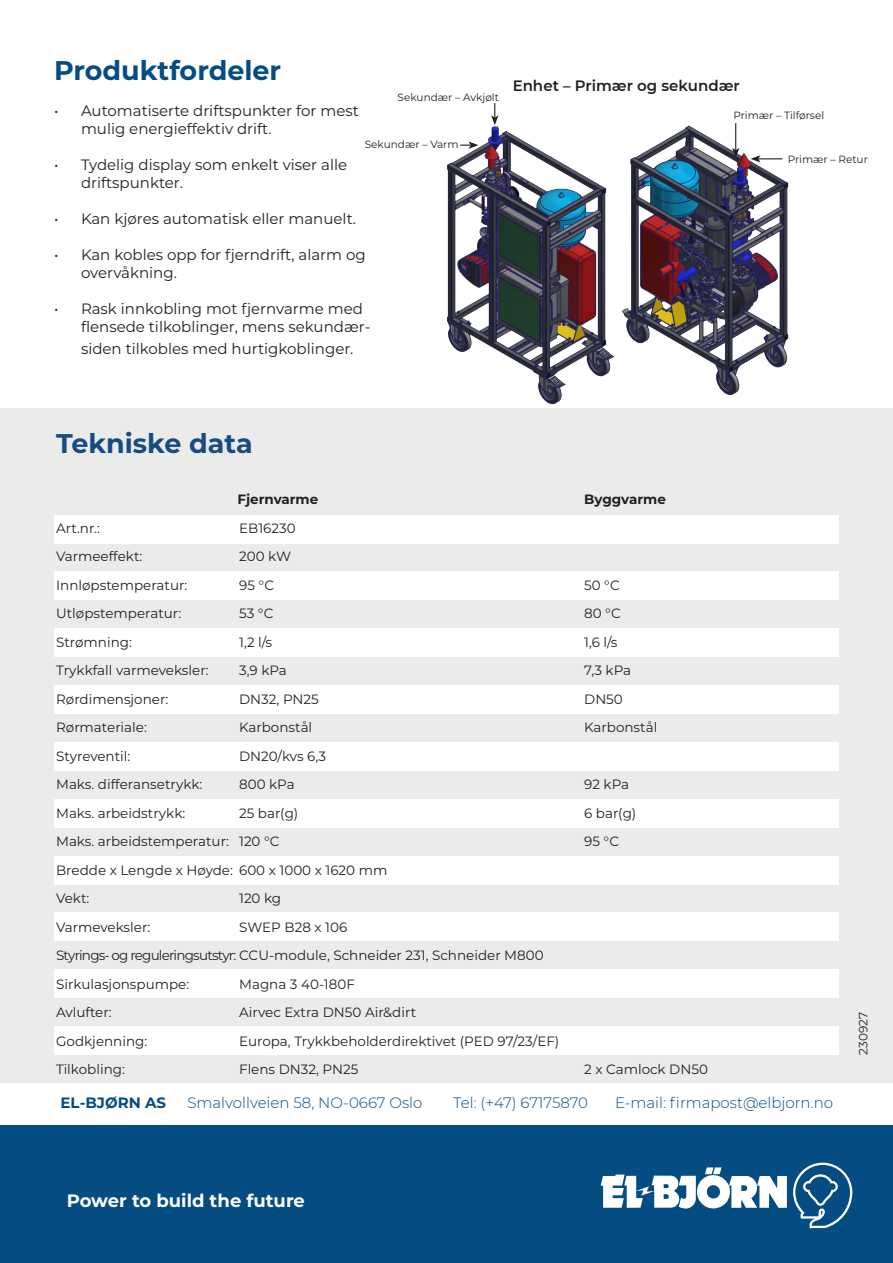
<style>
.page{position:relative;width:893px;height:1263px;background:#fff}
.page>*{position:absolute;margin:0;border:0;box-sizing:border-box;transform-origin:0 0}
.t1{font:700 27px "Montserrat";color:#034d84}
.t2{font:700 27px "Montserrat";color:#174b82}
.t3{font:700 18px "Montserrat";color:#fff}
.t4{font:15px/18px "Montserrat";color:#231f20}
.t5{font:300 15px "Montserrat";color:#054c83}
.t6{font:600 15px "Montserrat";color:#231f20}
.t7{font:700 15px "Montserrat";color:#054c83}
.t8{font:13.5px "Montserrat";color:#231f20}
.t9{font:700 13.5px "Montserrat";color:#231f20}
.t10{font:12px "Montserrat";color:#231f20}
.t11{font:10.5px "Montserrat";color:#231f20}
</style>
<div class="page">
<div style="left:0;top:1126px;width:893px;height:137px;background:#054c83"></div>
<svg style="left:601px;top:1167px;width:186px;height:42px"></svg>
<svg style="left:793px;top:1163px;width:59px;height:65px"></svg>
<div style="left:0;top:408px;width:893px;height:674px;background:#ebebea"></div>
<div style="left:54px;top:515px;width:785px;height:28px;background:#fff"></div>
<div style="left:54px;top:572px;width:785px;height:28px;background:#fff"></div>
<div style="left:54px;top:628px;width:785px;height:29px;background:#fff"></div>
<div style="left:54px;top:685px;width:785px;height:29px;background:#fff"></div>
<div style="left:54px;top:742px;width:785px;height:29px;background:#fff"></div>
<div style="left:54px;top:799px;width:785px;height:28px;background:#fff"></div>
<div style="left:54px;top:856px;width:785px;height:28px;background:#fff"></div>
<div style="left:54px;top:913px;width:785px;height:28px;background:#fff"></div>
<div style="left:54px;top:969px;width:785px;height:29px;background:#fff"></div>
<div style="left:54px;top:1026px;width:785px;height:29px;background:#fff"></div>
<img style="left:622px;top:125px;width:167px;height:270px">
<img style="left:447px;top:125px;width:168px;height:280px">
<svg style="left:491px;top:103px;width:7px;height:22px"></svg>
<svg style="left:460px;top:141px;width:18px;height:8px"></svg>
<svg style="left:732px;top:123px;width:7px;height:35px"></svg>
<svg style="left:750px;top:155px;width:32px;height:7px"></svg>
<p class="t1" style="left:54px;top:51px;width:229px">Produktfordeler</p>
<p class="t4" style="left:81px;top:101px;width:279px;text-indent:-27px">• Automatiserte driftspunkter for mest mulig energieffektiv drift.</p>
<p class="t4" style="left:81px;top:155px;width:268px;text-indent:-27px">• Tydelig display som enkelt viser alle driftspunkter.</p>
<p class="t4" style="left:54px;top:209px;width:304px">• Kan kjøres automatisk eller manuelt.</p>
<p class="t4" style="left:81px;top:245px;width:286px;text-indent:-27px">• Kan kobles opp for fjerndrift, alarm og overvåkning.</p>
<p class="t4" style="left:81px;top:299px;width:291px;text-indent:-27px">• Rask innkobling mot fjernvarme med flensede tilkoblinger, mens sekundær-</p>
<p class="t4" style="left:81px;top:339px;width:274px">siden tilkobles med hurtigkoblinger.</p>
<p class="t11" style="left:398px;top:90px;width:103px">Sekundær – Avkjølt</p>
<p class="t11" style="left:365px;top:137px;width:95px">Sekundær – Varm</p>
<p class="t6" style="left:513px;top:75px;width:229px">Enhet – Primær og sekundær</p>
<p class="t11" style="left:733px;top:108px;width:92px">Primær – Tilførsel</p>
<p class="t11" style="left:788px;top:152px;width:82px">Primær – Retur</p>
<p class="t2" style="left:56px;top:424px;width:198px">Tekniske data</p>
<p class="t9" style="left:238px;top:490px;width:82px">Fjernvarme</p>
<p class="t9" style="left:584px;top:490px;width:83px">Byggvarme</p>
<p class="t8" style="left:56px;top:519px;width:45px">Art.nr.:</p>
<p class="t8" style="left:239px;top:519px;width:58px">EB16230</p>
<p class="t8" style="left:56px;top:547px;width:88px">Varmeeffekt:</p>
<p class="t8" style="left:239px;top:547px;width:53px">200 kW</p>
<p class="t8" style="left:56px;top:576px;width:133px">Innløpstemperatur:</p>
<p class="t8" style="left:239px;top:576px;width:36px">95 °C</p>
<p class="t8" style="left:584px;top:576px;width:37px">50 °C</p>
<p class="t8" style="left:56px;top:604px;width:127px">Utløpstemperatur:</p>
<p class="t8" style="left:239px;top:604px;width:36px">53 °C</p>
<p class="t8" style="left:584px;top:604px;width:38px">80 °C</p>
<p class="t8" style="left:56px;top:633px;width:77px">Strømning:</p>
<p class="t8" style="left:239px;top:633px;width:34px">1,2 l/s</p>
<p class="t8" style="left:584px;top:633px;width:35px">1,6 l/s</p>
<p class="t8" style="left:56px;top:661px;width:154px">Trykkfall varmeveksler:</p>
<p class="t8" style="left:239px;top:661px;width:49px">3,9 kPa</p>
<p class="t8" style="left:584px;top:661px;width:48px">7,3 kPa</p>
<p class="t8" style="left:56px;top:690px;width:114px">Rørdimensjoner:</p>
<p class="t8" style="left:239px;top:690px;width:81px">DN32, PN25</p>
<p class="t8" style="left:584px;top:690px;width:40px">DN50</p>
<p class="t8" style="left:56px;top:718px;width:92px">Rørmateriale:</p>
<p class="t8" style="left:239px;top:718px;width:75px">Karbonstål</p>
<p class="t8" style="left:584px;top:718px;width:75px">Karbonstål</p>
<p class="t8" style="left:56px;top:747px;width:76px">Styreventil:</p>
<p class="t8" style="left:239px;top:747px;width:89px">DN20/kvs 6,3</p>
<p class="t8" style="left:56px;top:775px;width:148px">Maks. differansetrykk:</p>
<p class="t8" style="left:239px;top:775px;width:57px">800 kPa</p>
<p class="t8" style="left:584px;top:775px;width:46px">92 kPa</p>
<p class="t8" style="left:56px;top:804px;width:131px">Maks. arbeidstrykk:</p>
<p class="t8" style="left:239px;top:804px;width:61px">25 bar(g)</p>
<p class="t8" style="left:584px;top:804px;width:54px">6 bar(g)</p>
<p class="t8" style="left:56px;top:832px;width:225px">Maks. arbeidstemperatur: 120 °C</p>
<p class="t8" style="left:584px;top:832px;width:36px">95 °C</p>
<p class="t8" style="left:56px;top:861px;width:333px">Bredde x Lengde x Høyde: 600 x 1000 x 1620 mm</p>
<p class="t8" style="left:56px;top:889px;width:35px">Vekt:</p>
<p class="t8" style="left:239px;top:889px;width:44px">120 kg</p>
<p class="t8" style="left:56px;top:918px;width:96px">Varmeveksler:</p>
<p class="t8" style="left:239px;top:918px;width:110px">SWEP B28 x 106</p>
<p class="t8" style="left:56px;top:946px;width:489px">Styrings- og reguleringsutstyr: CCU-module, Schneider 231, Schneider M800</p>
<p class="t8" style="left:56px;top:975px;width:135px">Sirkulasjonspumpe:</p>
<p class="t8" style="left:239px;top:975px;width:117px">Magna 3 40-180F</p>
<p class="t8" style="left:56px;top:1003px;width:57px">Avlufter:</p>
<p class="t8" style="left:239px;top:1003px;width:179px">Airvec Extra DN50 Air&amp;dirt</p>
<p class="t8" style="left:56px;top:1032px;width:93px">Godkjenning:</p>
<p class="t8" style="left:239px;top:1032px;width:322px">Europa, Trykkbeholderdirektivet (PED 97/23/EF)</p>
<p class="t8" style="left:56px;top:1060px;width:70px">Tilkobling:</p>
<p class="t8" style="left:239px;top:1060px;width:121px">Flens DN32, PN25</p>
<p class="t8" style="left:584px;top:1060px;width:125px">2 x Camlock DN50</p>
<p class="t7" style="left:61px;top:1092px;width:107px">EL-BJØRN AS</p>
<p class="t5" style="left:187px;top:1093px;width:236px">Smalvollveien 58, NO-0667 Oslo</p>
<p class="t5" style="left:453px;top:1093px;width:136px">Tel: (+47) 67175870</p>
<p class="t5" style="left:615px;top:1093px;width:219px">E-mail: firmapost@elbjorn.no</p>
<p class="t10" style="left:855px;top:1055px;width:44px;rotate:-90deg">230927</p>
<h2 class="t3" style="left:67px;top:1188px;width:240px">Power to build the future</h2>
</div>
